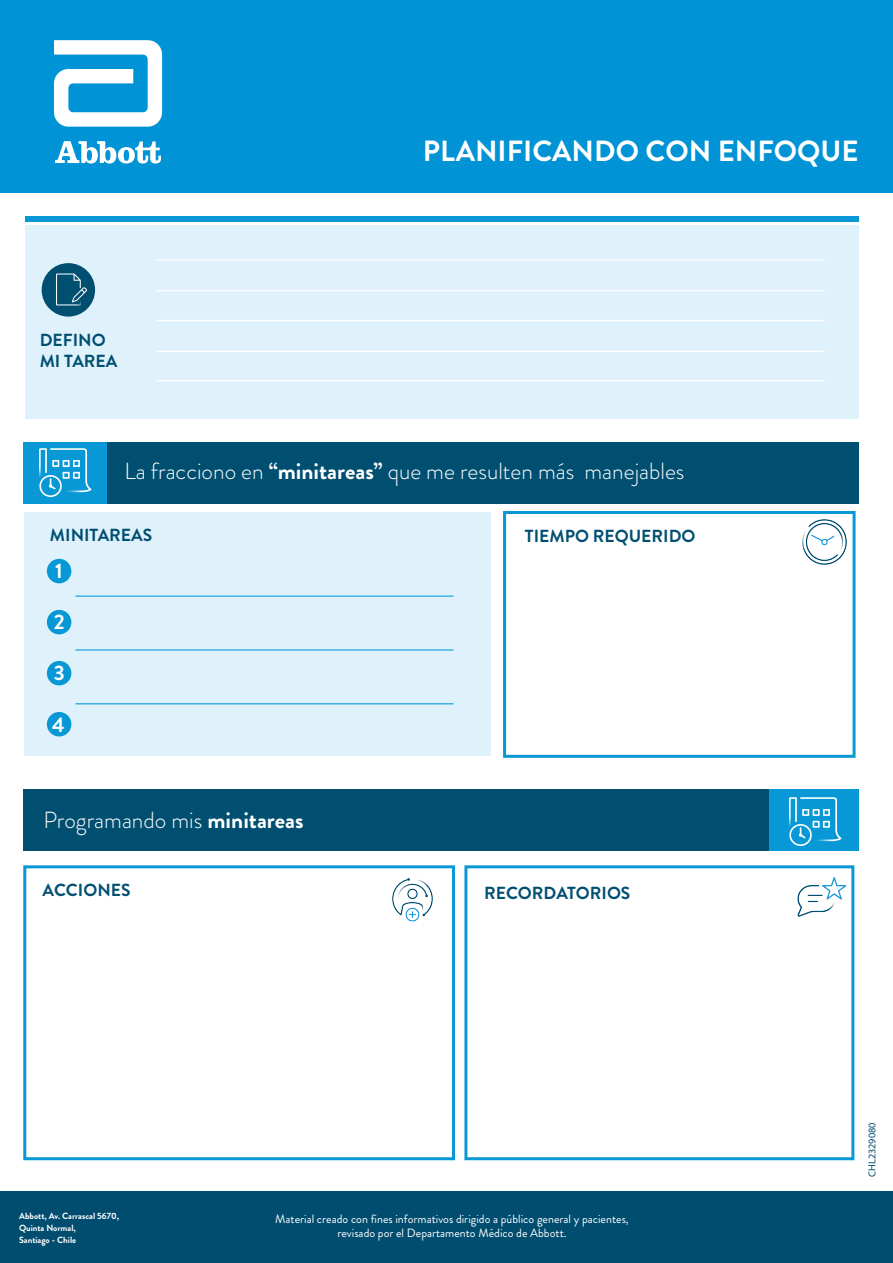
<style>
.page{position:relative;width:893px;height:1263px;background:#fff}
.page>*{position:absolute;margin:0;border:0;box-sizing:border-box;transform-origin:0 0}
.t1{font:700 29.1px "Brandon Grotesque";color:#fff}
.t2{font:300 23.25px "Brandon Grotesque";color:#fff}
.t3{font:700 21px "Brandon Grotesque";color:#fff}
.t4{font:700 17.4px/21px "Brandon Grotesque";color:#004f71}
.t5{font:12px/14px "Brandon Grotesque";color:#fff;text-align:center}
.t6{font:10.2px "Myriad Pro";color:#004d70}
.t7{font:700 9px/12px "Brandon Grotesque";color:#fff}
.s1{font-weight:700}
</style>
<div class="page">
<div style="left:105px;top:442px;width:754px;height:61px;background:#004f71"></div>
<div style="left:25px;top:217px;width:834px;height:5px;background:#0798d5"></div>
<div style="left:24px;top:512px;width:467px;height:244px;background:#dff2fc"></div>
<div style="left:503px;top:511px;width:353px;height:247px;border:3px solid #0798d5"></div>
<div style="left:23px;top:865px;width:432px;height:295px;border:3px solid #0798d5"></div>
<div style="left:464px;top:865px;width:390px;height:295px;border:3px solid #0798d5"></div>
<hr style="left:75px;top:595px;width:378px;height:2px;background:#0798d5">
<hr style="left:75px;top:649px;width:378px;height:1px;background:#0798d5">
<hr style="left:75px;top:703px;width:378px;height:1px;background:#0798d5">
<div style="left:25px;top:225px;width:834px;height:194px;background:#dff2fc"></div>
<hr style="left:157px;top:259px;width:668px;height:2px;background:#fff">
<hr style="left:157px;top:290px;width:668px;height:1px;background:#fff">
<hr style="left:157px;top:320px;width:668px;height:1px;background:#fff">
<hr style="left:157px;top:351px;width:668px;height:1px;background:#fff">
<hr style="left:157px;top:380px;width:668px;height:1px;background:#fff">
<div style="left:42px;top:263px;width:53px;height:54px;background:#004f71;border-radius:50%"></div>
<img style="left:56px;top:273px;width:31px;height:32px">
<div style="left:23px;top:789px;width:753px;height:61px;background:#004f71"></div>
<div style="left:47px;top:559px;width:24px;height:24px;background:#0798d5;border-radius:50%"></div>
<div style="left:47px;top:610px;width:24px;height:24px;background:#0798d5;border-radius:50%"></div>
<div style="left:47px;top:661px;width:24px;height:24px;background:#0798d5;border-radius:50%"></div>
<div style="left:47px;top:712px;width:24px;height:24px;background:#0798d5;border-radius:50%"></div>
<div style="left:24px;top:442px;width:83px;height:61px;background:#0798d5"></div>
<div style="left:769px;top:789px;width:90px;height:61px;background:#0798d5"></div>
<img style="left:40px;top:448px;width:51px;height:49px">
<img style="left:789px;top:797px;width:52px;height:49px">
<img style="left:802px;top:519px;width:45px;height:46px">
<img style="left:798px;top:877px;width:48px;height:40px">
<img style="left:392px;top:878px;width:41px;height:43px">
<div style="left:0;top:1191px;width:893px;height:72px;background:#004d70"></div>
<div style="left:0;top:0;width:893px;height:192px;background:#0094d6"></div>
<svg style="left:54px;top:40px;width:108px;height:87px"></svg>
<svg style="left:55px;top:141px;width:106px;height:22px"></svg>
<h1 class="t1" style="left:423px;top:131px;width:437px">PLANIFICANDO CON ENFOQUE</h1>
<h3 class="t4" style="left:40px;top:330px;width:79px">DEFINO<br>MI TAREA</h3>
<h2 class="t2" style="left:124px;top:455px;width:562px">La fracciono en <span class="s1">“minitareas”</span> que me resulten más manejables</h2>
<h3 class="t4" style="left:50px;top:525px;width:104px">MINITAREAS</h3>
<h3 class="t4" style="left:525px;top:525px;width:172px">TIEMPO REQUERIDO</h3>
<h3 class="t3" style="left:55px;top:556px;width:9px">1</h3>
<h3 class="t3" style="left:54px;top:607px;width:12px">2</h3>
<h3 class="t3" style="left:54px;top:658px;width:12px">3</h3>
<h3 class="t3" style="left:52px;top:710px;width:14px">4</h3>
<h2 class="t2" style="left:44px;top:804px;width:262px">Programando mis <span class="s1">minitareas</span></h2>
<h3 class="t4" style="left:43px;top:880px;width:90px">ACCIONES</h3>
<h3 class="t4" style="left:484px;top:883px;width:148px">RECORDATORIOS</h3>
<p class="t7" style="left:19px;top:1210px;width:102px">Abbott, Av. Carrascal 5670,<br>Quinta Normal,<br>Santiago - Chile</p>
<p class="t5" style="left:275px;top:1212px;width:355px">Material creado con fines informativos dirigido a público general y pacientes, revisado por el Departamento Médico de Abbott.</p>
<p class="t6" style="left:866px;top:1177px;width:56px;rotate:-90deg">CHL2329080</p>
</div>
